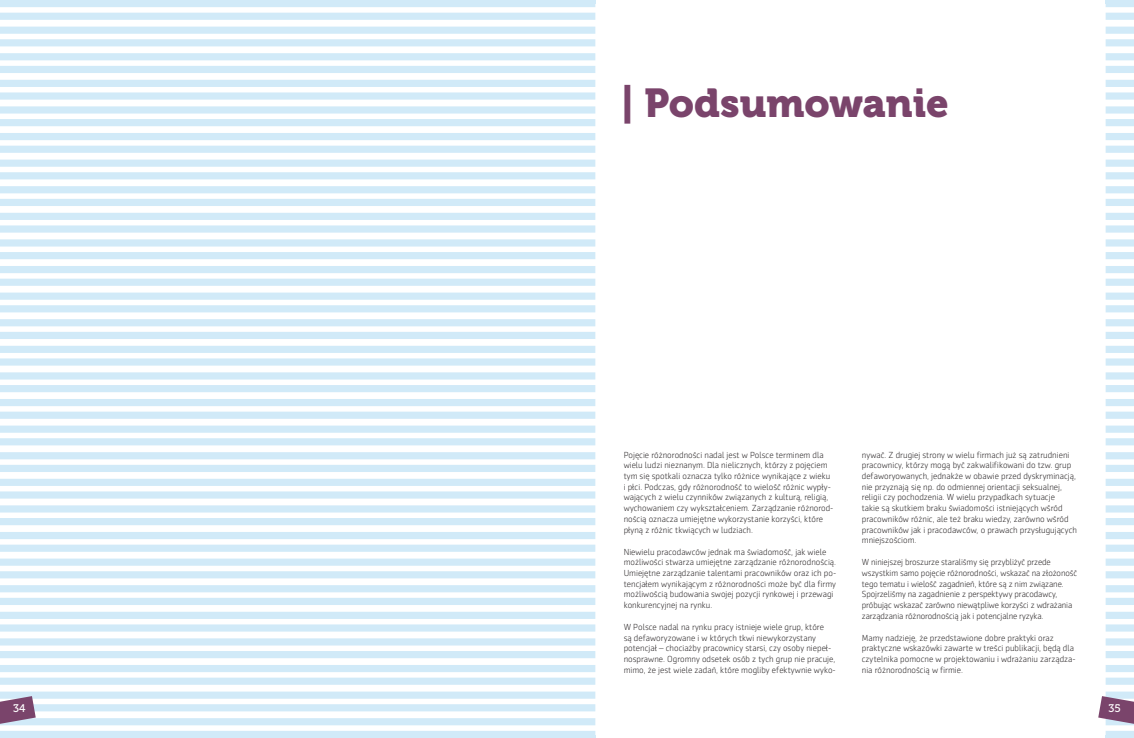
<style>
.page{position:relative;width:1134px;height:738px;background:#fff}
.page>*{position:absolute;margin:0;border:0;box-sizing:border-box;transform-origin:0 0}
.t1{font:40px "Museo 900";color:#7a446b}
.t2{font:11px "Museo 500";color:#fff}
.t3{font:300 8.9px/10.7px "Sentico Sans DT";color:#231f20}
</style>
<div class="page">
<svg style="left:0;top:4px;width:595px;height:16px"></svg>
<svg style="left:0;top:80px;width:595px;height:19px"></svg>
<svg style="left:0;top:159px;width:595px;height:20px"></svg>
<svg style="left:0;top:239px;width:595px;height:20px"></svg>
<svg style="left:0;top:319px;width:595px;height:20px"></svg>
<svg style="left:0;top:399px;width:595px;height:19px"></svg>
<svg style="left:0;top:478px;width:595px;height:20px"></svg>
<svg style="left:0;top:558px;width:595px;height:20px"></svg>
<svg style="left:0;top:27px;width:595px;height:19px"></svg>
<svg style="left:0;top:106px;width:595px;height:20px"></svg>
<svg style="left:0;top:186px;width:595px;height:20px"></svg>
<svg style="left:0;top:266px;width:595px;height:19px"></svg>
<svg style="left:0;top:346px;width:595px;height:19px"></svg>
<svg style="left:0;top:425px;width:595px;height:20px"></svg>
<svg style="left:0;top:505px;width:595px;height:20px"></svg>
<svg style="left:0;top:585px;width:595px;height:19px"></svg>
<svg style="left:0;top:638px;width:595px;height:19px"></svg>
<svg style="left:0;top:53px;width:595px;height:20px"></svg>
<svg style="left:0;top:133px;width:595px;height:20px"></svg>
<svg style="left:0;top:213px;width:595px;height:19px"></svg>
<svg style="left:0;top:292px;width:595px;height:20px"></svg>
<svg style="left:0;top:372px;width:595px;height:20px"></svg>
<svg style="left:0;top:452px;width:595px;height:19px"></svg>
<svg style="left:0;top:532px;width:595px;height:19px"></svg>
<svg style="left:0;top:611px;width:595px;height:20px"></svg>
<svg style="left:0;top:665px;width:595px;height:19px"></svg>
<svg style="left:1106px;top:4px;width:28px;height:16px"></svg>
<svg style="left:1106px;top:80px;width:28px;height:19px"></svg>
<svg style="left:1106px;top:159px;width:28px;height:20px"></svg>
<svg style="left:1106px;top:239px;width:28px;height:20px"></svg>
<svg style="left:1106px;top:319px;width:28px;height:20px"></svg>
<svg style="left:1106px;top:399px;width:28px;height:19px"></svg>
<svg style="left:1106px;top:478px;width:28px;height:20px"></svg>
<svg style="left:1106px;top:558px;width:28px;height:20px"></svg>
<svg style="left:1106px;top:27px;width:28px;height:19px"></svg>
<svg style="left:1106px;top:106px;width:28px;height:20px"></svg>
<svg style="left:1106px;top:186px;width:28px;height:20px"></svg>
<svg style="left:1106px;top:266px;width:28px;height:19px"></svg>
<svg style="left:1106px;top:346px;width:28px;height:19px"></svg>
<svg style="left:1106px;top:425px;width:28px;height:20px"></svg>
<svg style="left:1106px;top:505px;width:28px;height:20px"></svg>
<svg style="left:1106px;top:585px;width:28px;height:19px"></svg>
<svg style="left:1106px;top:638px;width:28px;height:19px"></svg>
<svg style="left:1106px;top:53px;width:28px;height:20px"></svg>
<svg style="left:1106px;top:133px;width:28px;height:20px"></svg>
<svg style="left:1106px;top:213px;width:28px;height:19px"></svg>
<svg style="left:1106px;top:292px;width:28px;height:20px"></svg>
<svg style="left:1106px;top:372px;width:28px;height:20px"></svg>
<svg style="left:1106px;top:452px;width:28px;height:19px"></svg>
<svg style="left:1106px;top:532px;width:28px;height:19px"></svg>
<svg style="left:1106px;top:611px;width:28px;height:20px"></svg>
<svg style="left:1106px;top:665px;width:28px;height:19px"></svg>
<svg style="left:1098px;top:691px;width:36px;height:46px"></svg>
<svg style="left:0;top:691px;width:595px;height:44px"></svg>
<hr style="left:0;top:0;width:595px;height:4px;background:#d1eaf8">
<hr style="left:0;top:735px;width:595px;height:2px;background:#d1eaf8">
<hr style="left:1106px;top:0;width:28px;height:4px;background:#d1eaf8">
<hr style="left:1106px;top:735px;width:28px;height:2px;background:#d1eaf8">
<h1 class="t1" style="left:621px;top:80px;width:329px">| Podsumowanie</h1>
<p class="t3" style="left:624px;top:449px;width:211px">Pojęcie różnorodności nadal jest w Polsce terminem dla wielu ludzi nieznanym. Dla nielicznych, którzy z pojęciem tym się spotkali oznacza tylko różnice wynikające z wieku i płci. Podczas, gdy różnorodność to wielość różnic wypły&shy;wających z wielu czynników związanych z kulturą, religią, wychowaniem czy wykształceniem. Zarządzanie różnorod&shy;nością oznacza umiejętne wykorzystanie korzyści, które płyną z różnic tkwiących w ludziach.</p>
<p class="t3" style="left:624px;top:546px;width:214px">Niewielu pracodawców jednak ma świadomość, jak wiele możliwości stwarza umiejętne zarządzanie różnorodnością.<br>Umiejętne zarządzanie talentami pracowników oraz ich po&shy;tencjałem wynikającym z różnorodności może być dla firmy możliwością budowania swojej pozycji rynkowej i przewagi konkurencyjnej na rynku.</p>
<p class="t3" style="left:624px;top:621px;width:214px">W Polsce nadal na rynku pracy istnieje wiele grup, które<br>są defaworyzowane i w których tkwi niewykorzystany potencjał – chociażby pracownicy starsi, czy osoby niepeł&shy;nosprawne. Ogromny odsetek osób z tych grup nie pracuje, mimo, że jest wiele zadań, które mogliby efektywnie wyko-</p>
<p class="t3" style="left:862px;top:449px;width:217px">nywać. Z drugiej strony w wielu firmach już są zatrudnieni pracownicy, którzy mogą być zakwalifikowani do tzw. grup defaworyowanych, jednakże w obawie przed dyskryminacją, nie przyznają się np. do odmiennej orientacji seksualnej, religii czy pochodzenia. W wielu przypadkach sytuacje<br>takie są skutkiem braku świadomości istniejących wśród pracowników różnic, ale też braku wiedzy, zarówno wśród pracowników jak i pracodawców, o prawach przysługujących mniejszościom.</p>
<p class="t3" style="left:862px;top:556px;width:217px">W niniejszej broszurze staraliśmy się przybliżyć przede wszystkim samo pojęcie różnorodności, wskazać na złożoność tego tematu i wielość zagadnień, które są z nim związane.<br>Spojrzeliśmy na zagadnienie z perspektywy pracodawcy, próbując wskazać zarówno niewątpliwe korzyści z wdrażania zarządzania różnorodnością jak i potencjalne ryzyka.</p>
<p class="t3" style="left:862px;top:632px;width:215px">Mamy nadzieję, że przedstawione dobre praktyki oraz praktyczne wskazówki zawarte w treści publikacji, będą dla czytelnika pomocne w projektowaniu i wdrażaniu zarządza&shy;nia różnorodnością w firmie.</p>
<p class="t2" style="left:13px;top:701px;width:14px">34</p>
<p class="t2" style="left:1108px;top:701px;width:14px">35</p>
</div>
